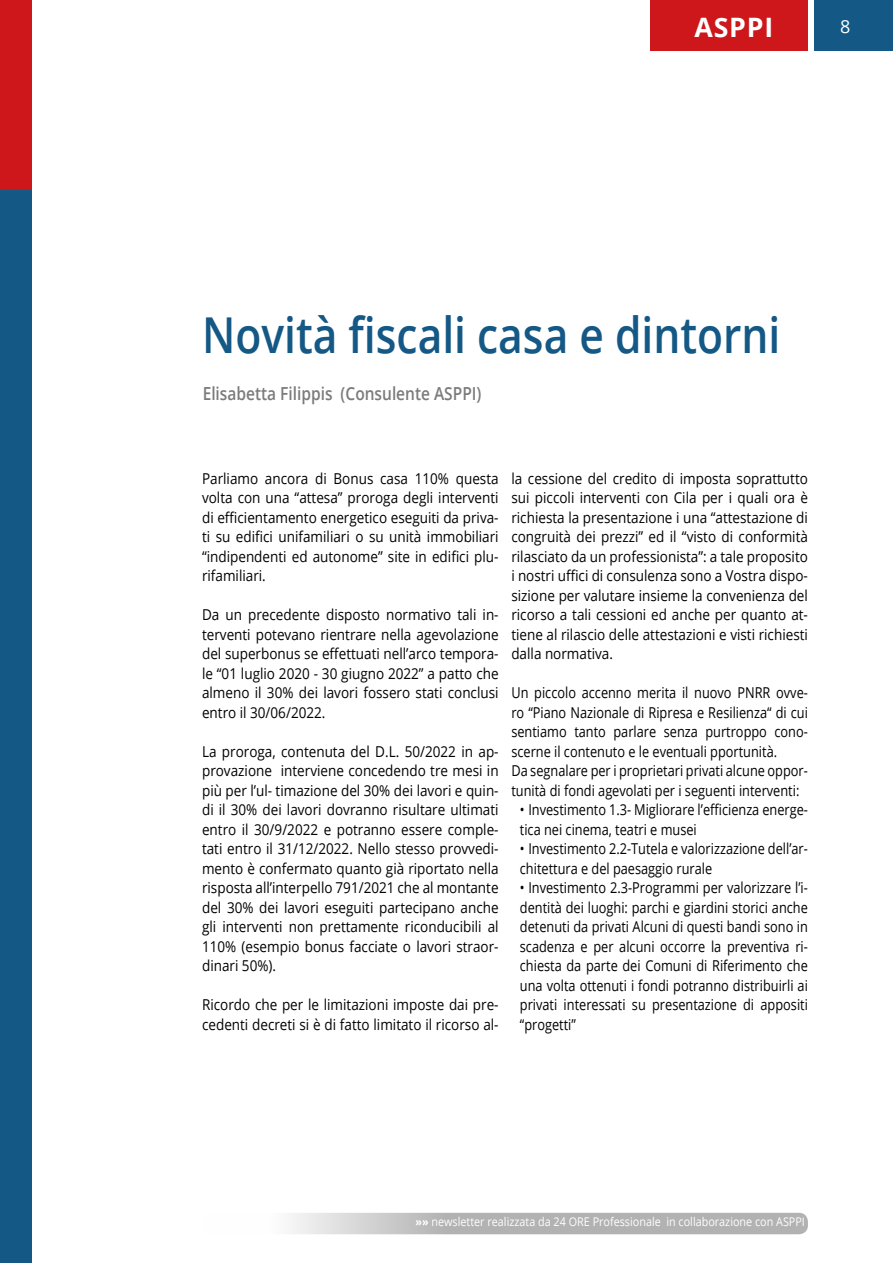
<style>
.page{position:relative;width:893px;height:1263px;background:#fff}
.page>*{position:absolute;margin:0;border:0;box-sizing:border-box;transform-origin:0 0}
.t1{font:600 49.5px "Open Sans";color:#145885;scale:.86 1}
.t2{font:700 26.7px "Open Sans";letter-spacing:.03em;color:#fff}
.t3{font:600 18px "Open Sans";color:#7c7b7b;scale:.86 1}
.t4{font:18px "Open Sans";color:#fff}
.t5{font:15px/19.5px "Open Sans";color:#000;text-align:justify;scale:.9 1}
.t6{font:15px/19.5px "Open Sans";color:#000;scale:.85 1}
.t7{font:12px "Open Sans";color:#fff;scale:.9 1}
.s1{font-weight:700}
</style>
<div class="page">
<div style="left:0;top:130px;width:32px;height:1133px;background:#145885"></div>
<div style="left:0;top:0;width:32px;height:189px;background:#cd171a"></div>
<div style="left:651px;top:0;width:157px;height:51px;background:#cd171a"></div>
<div style="left:814px;top:0;width:79px;height:51px;background:#145885"></div>
<svg style="left:203px;top:1213px;width:605px;height:21px;fill:#b3b2b2"></svg>
<h2 class="t2" style="left:694px;top:9px;width:80px">ASPPI</h2>
<p class="t4" style="left:840px;top:14px;width:12px">8</p>
<h1 class="t1" style="left:202px;top:301px;width:674px">Novità fiscali casa e dintorni</h1>
<p class="t3" style="left:203px;top:381px;width:326px">Elisabetta Filippis (Consulente ASPPI)</p>
<p class="t5" style="left:202px;top:468px;width:331px">Parliamo ancora di Bonus casa 110% questa volta con una “attesa” proroga degli interventi di efficientamento energetico eseguiti da priva&shy;ti su edifici unifamiliari o su unità immobiliari “indipendenti ed autonome” site in edifici plu&shy;rifamiliari.</p>
<p class="t5" style="left:202px;top:604px;width:331px">Da un precedente disposto normativo tali in&shy;terventi potevano rientrare nella agevolazione del superbonus se effettuati nell’arco tempora&shy;le “01 luglio 2020 - 30 giugno 2022” a patto che almeno il 30% dei lavori fossero stati conclusi entro il 30/06/2022.</p>
<p class="t5" style="left:202px;top:741px;width:331px">La proroga, contenuta del D.L. 50/2022 in ap&shy;provazione interviene concedendo tre mesi in più per l’ul- timazione del 30% dei lavori e quin&shy;di il 30% dei lavori dovranno risultare ultimati entro il 30/9/2022 e potranno essere comple&shy;tati entro il 31/12/2022. Nello stesso provvedi&shy;mento è confermato quanto già riportato nella risposta all’interpello 791/2021 che al montante del 30% dei lavori eseguiti partecipano anche gli interventi non prettamente riconducibili al 110% (esempio bonus facciate o lavori straor&shy;dinari 50%).</p>
<p class="t5" style="left:202px;top:994px;width:331px">Ricordo che per le limitazioni imposte dai pre&shy;cedenti decreti si è di fatto limitato il ricorso al-</p>
<p class="t5" style="left:511px;top:468px;width:331px">la cessione del credito di imposta soprattutto sui piccoli interventi con Cila per i quali ora è richiesta la presentazione i una “attestazione di congruità dei prezzi” ed il “visto di conformità rilasciato da un professionista”: a tale proposito i nostri uffici di consulenza sono a Vostra dispo&shy;sizione per valutare insieme la convenienza del ricorso a tali cessioni ed anche per quanto at&shy;tiene al rilascio delle attestazioni e visti richiesti dalla normativa.</p>
<p class="t6" style="left:511px;top:682px;width:350px">Un piccolo accenno merita il nuovo PNRR ovve&shy;ro “Piano Nazionale di Ripresa e Resilienza“ di cui sentiamo tanto parlare senza purtroppo cono&shy;scerne il contenuto e le eventuali pportunità.<br>Da segnalare per i proprietari privati alcune oppor&shy;tunità di fondi agevolati per i seguenti interventi:</p>
<p class="t6" style="left:520px;top:799px;width:340px">• Investimento 1.3- Migliorare l’efficienza energe&shy;tica nei cinema, teatri e musei</p>
<p class="t6" style="left:520px;top:838px;width:340px">• Investimento 2.2-Tutela e valorizzazione dell’ar&shy;chitettura e del paesaggio rurale</p>
<p class="t6" style="left:520px;top:877px;width:340px;text-align:justify">• Investimento 2.3-Programmi per valorizzare l’i&shy;dentità dei luoghi: parchi e giardini storici anche detenuti da privati Alcuni di questi bandi sono in scadenza e per alcuni occorre la preventiva ri&shy;chiesta da parte dei Comuni di Riferimento che una volta ottenuti i fondi potranno distribuirli ai privati interessati su presentazione di appositi “progetti”</p>
<p class="t7" style="left:415px;top:1214px;width:434px"><span class="s1">»»</span> newsletter realizzata da 24 ORE Professionale in collaborazione con ASPPI</p>
</div>
